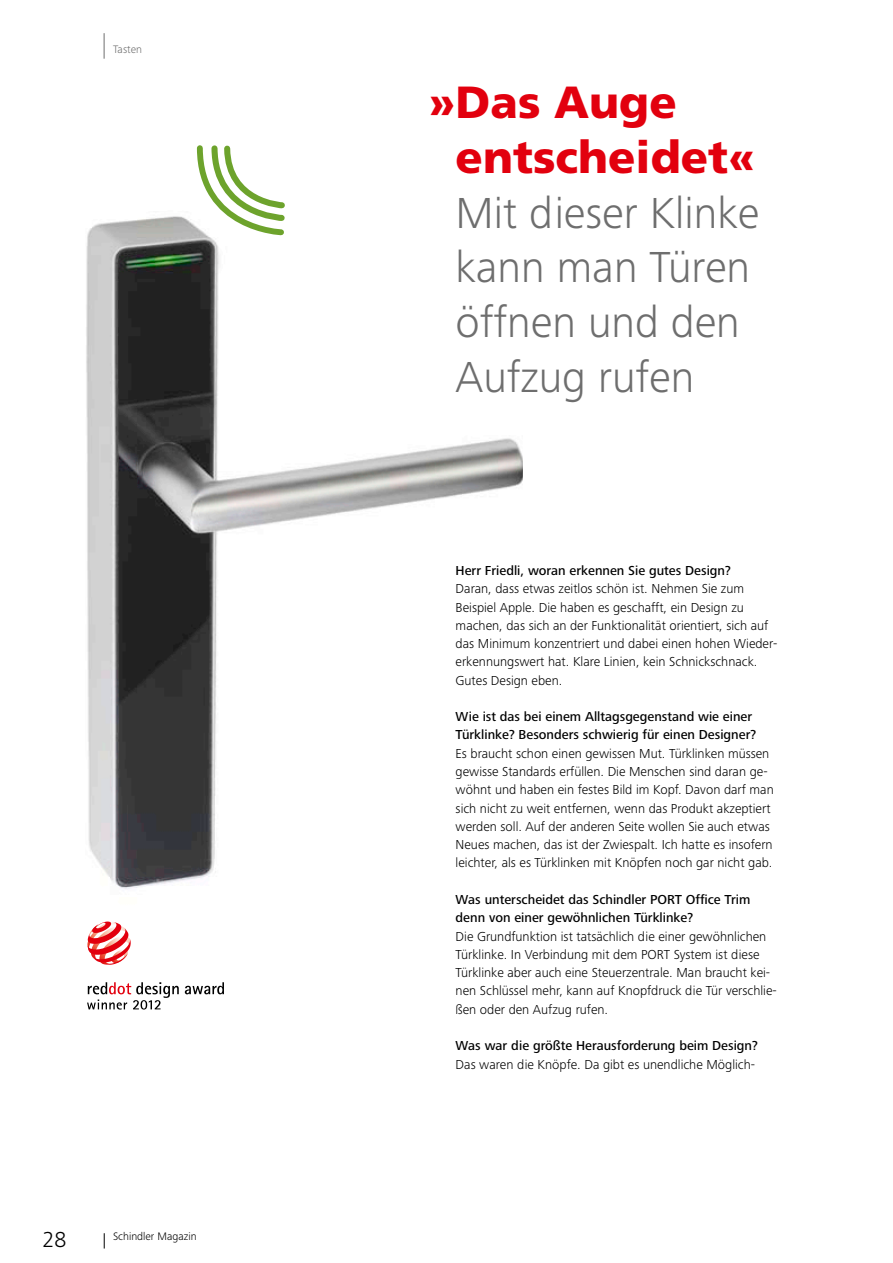
<style>
.page{position:relative;width:893px;height:1263px;background:#fff}
.page>*{position:absolute;margin:0;border:0;box-sizing:border-box;transform-origin:0 0}
.t1{font:300 45px/54.9px "Frutiger Next Pro";color:#6e6e6e}
.t2{font:900 45px/54.9px "Frutiger";color:#e2000e}
.t3{font:300 22.5px "Frutiger Next Pro";color:#000}
.t4{font:300 13.5px/18.3px "Frutiger Next Pro";color:#000}
.t5{font:500 13.5px/18.3px "Frutiger Next Pro";color:#000}
.t6{font:300 11.25px "Frutiger Next Pro";color:#000}
.t7{font:300 11.25px "Frutiger Next Pro";color:#6e6e6e}
</style>
<div class="page">
<img style="left:86px;top:216px;width:437px;height:673px">
<svg style="left:194px;top:145px;width:94px;height:93px"></svg>
<svg style="left:185px;top:982px;width:39px;height:12px"></svg>
<svg style="left:87px;top:982px;width:92px;height:27px"></svg>
<svg style="left:87px;top:921px;width:44px;height:44px"></svg>
<svg style="left:104px;top:1233px;width:1px;height:15px"></svg>
<svg style="left:104px;top:33px;width:1px;height:26px"></svg>
<p class="t7" style="left:113px;top:43px;width:30px">Tasten</p>
<h2 class="t3" style="left:43px;top:1227px;width:25px">28</h2>
<p class="t6" style="left:113px;top:1230px;width:85px">Schindler Magazin</p>
<h1 class="t2" style="left:456px;top:74px;width:302px;text-indent:-28px">»Das Auge entscheidet«</h1>
<h1 class="t1" style="left:456px;top:185px;width:305px">Mit dieser Klinke kann man Türen öffnen und den<br>Aufzug rufen</h1>
<p class="t5" style="left:456px;top:561px;width:277px">Herr Friedli, woran erkennen Sie gutes Design?</p>
<p class="t4" style="left:456px;top:579px;width:322px">Daran, dass etwas zeitlos schön ist. Nehmen Sie zum Beispiel Apple. Die haben es geschafft, ein Design zu machen, das sich an der Funktionalität orientiert, sich auf das Minimum konzentriert und dabei einen hohen Wieder&shy;erkennungswert hat. Klare Linien, kein Schnickschnack.<br>Gutes Design eben.</p>
<p class="t5" style="left:456px;top:707px;width:302px">Wie ist das bei einem Alltagsgegenstand wie einer<br>Türklinke? Besonders schwierig für einen Designer?</p>
<p class="t4" style="left:456px;top:744px;width:320px">Es braucht schon einen gewissen Mut. Türklinken müssen gewisse Standards erfüllen. Die Menschen sind daran ge&shy;wöhnt und haben ein festes Bild im Kopf. Davon darf man sich nicht zu weit entfernen, wenn das Produkt akzeptiert werden soll. Auf der anderen Seite wollen Sie auch etwas Neues machen, das ist der Zwiespalt. Ich hatte es insofern leichter, als es Türklinken mit Knöpfen noch gar nicht gab.</p>
<p class="t5" style="left:456px;top:890px;width:296px">Was unterscheidet das Schindler PORT Office Trim denn von einer gewöhnlichen Türklinke?</p>
<p class="t4" style="left:456px;top:927px;width:323px">Die Grundfunktion ist tatsächlich die einer gewöhnlichen Türklinke. In Verbindung mit dem PORT System ist diese Türklinke aber auch eine Steuerzentrale. Man braucht kei&shy;nen Schlüssel mehr, kann auf Knopfdruck die Tür verschlie&shy;ßen oder den Aufzug rufen.</p>
<p class="t5" style="left:456px;top:1036px;width:304px">Was war die größte Herausforderung beim Design?</p>
<p class="t4" style="left:456px;top:1055px;width:300px">Das waren die Knöpfe. Da gibt es unendliche Möglich-</p>
</div>
